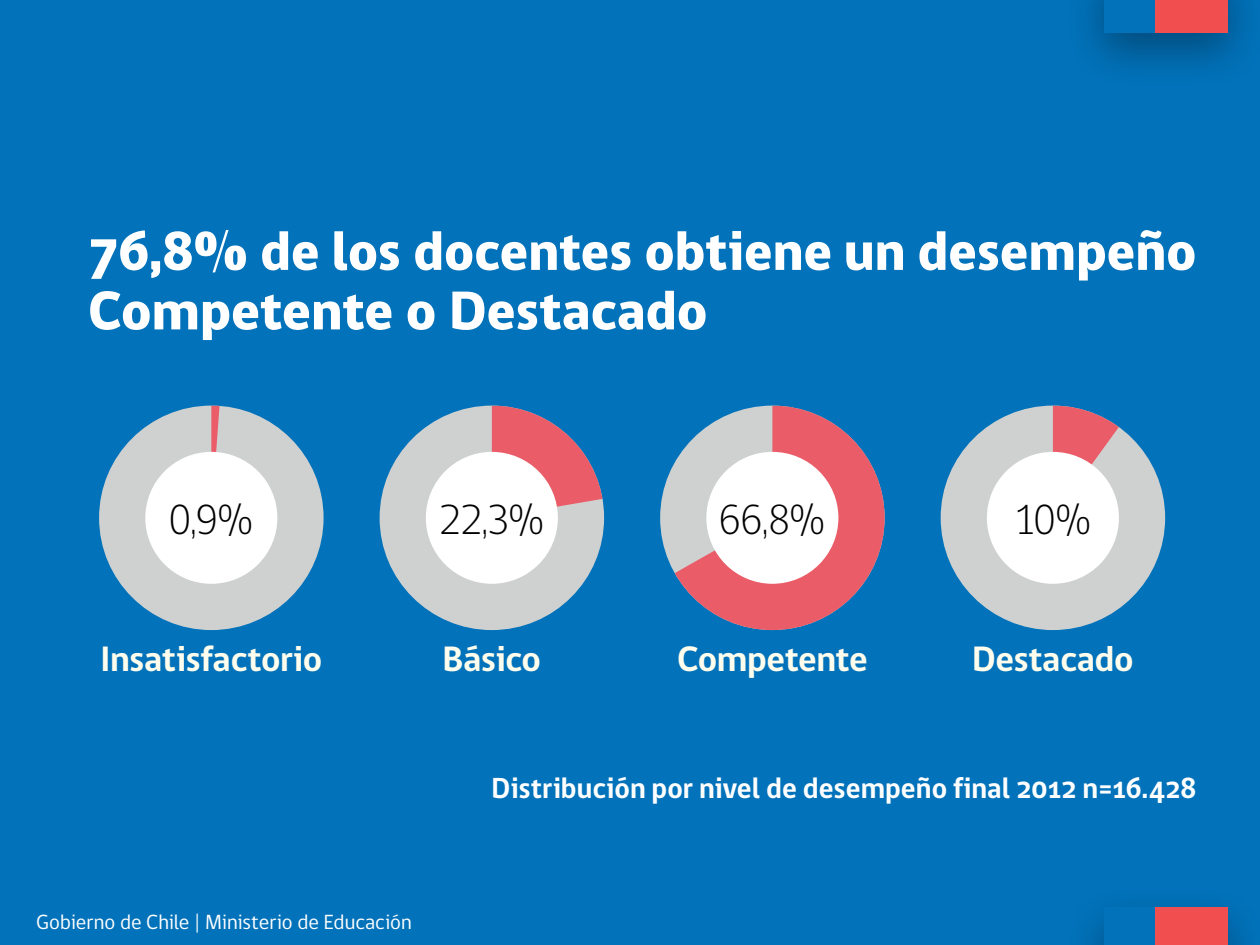
<style>
.page{position:relative;width:1260px;height:945px;background:#0272ba}
.page>*{position:absolute;margin:0;border:0;box-sizing:border-box;transform-origin:0 0}
.t1{font:800 56px/59.5px "gob CL";letter-spacing:-.005em;color:#fff}
.t2{font:300 42.88px "gob CL";color:#000}
.t3{font:700 36.23px "gob CL";letter-spacing:-.015em;color:#fffded}
.t4{font:700 29.75px "gob CL";color:#fff}
.t5{font:21px "gob CL";color:#fff}
</style>
<div class="page">
<div style="left:1066px;top:0;width:194px;height:89px;background:#000;opacity:.33"></div>
<div style="left:1104px;top:0;width:51px;height:33px;background:#0272ba"></div>
<div style="left:1155px;top:0;width:73px;height:33px;background:#f04e4f"></div>
<div style="left:1155px;top:908px;width:73px;height:37px;background:#f04e4f"></div>
<div style="left:99px;top:406px;width:225px;height:224px;background:#cfd1d1;border-radius:50%"></div>
<svg style="left:211px;top:406px;width:9px;height:47px"></svg>
<div style="left:145px;top:452px;width:132px;height:132px;background:#fff;border-radius:50%"></div>
<div style="left:380px;top:406px;width:224px;height:224px;background:#cfd1d1;border-radius:50%"></div>
<svg style="left:492px;top:406px;width:112px;height:106px"></svg>
<div style="left:426px;top:452px;width:132px;height:132px;background:#fff;border-radius:50%"></div>
<svg style="left:660px;top:406px;width:225px;height:224px"></svg>
<div style="left:706px;top:452px;width:132px;height:132px;background:#fff;border-radius:50%"></div>
<div style="left:941px;top:406px;width:224px;height:224px;background:#cfd1d1;border-radius:50%"></div>
<svg style="left:1053px;top:406px;width:76px;height:104px"></svg>
<div style="left:987px;top:452px;width:132px;height:132px;background:#fff;border-radius:50%"></div>
<p class="t1" style="left:88px;top:223px;width:1110px">76,8% de los docentes obtiene un desempeño<br>Competente o Destacado</p>
<p class="t2" style="left:169px;top:491px;width:86px">0,9%</p>
<p class="t2" style="left:439px;top:491px;width:107px">22,3%</p>
<p class="t2" style="left:719px;top:491px;width:108px">66,8%</p>
<p class="t2" style="left:1014px;top:491px;width:79px">10%</p>
<p class="t3" style="left:100px;top:634px;width:224px">Insatisfactorio</p>
<p class="t3" style="left:443px;top:634px;width:100px">Básico</p>
<p class="t3" style="left:677px;top:634px;width:192px">Competente</p>
<p class="t3" style="left:972px;top:634px;width:163px">Destacado</p>
<p class="t5" style="left:36px;top:908px;width:377px">Gobierno de Chile | Ministerio de Educación</p>
<p class="t4" style="left:491px;top:767px;width:707px">Distribución por nivel de desempeño final 2012 n=16.428</p>
</div>
